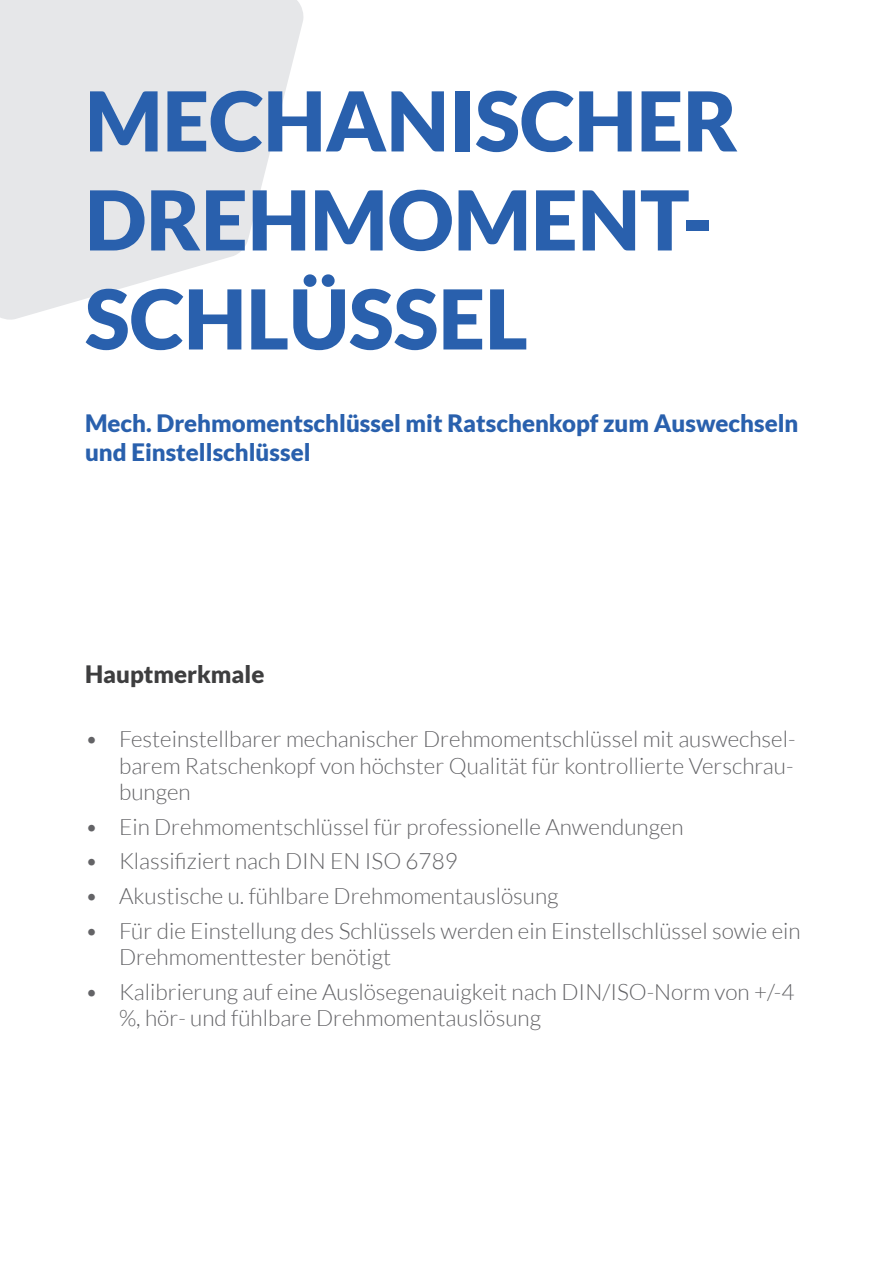
<style>
.page{position:relative;width:893px;height:1263px;background:#fff}
.page>*{position:absolute;margin:0;border:0;box-sizing:border-box;transform-origin:0 0}
.t1{font:900 82.5px/99px "Lato";color:#2960ad}
.t2{font:900 24px/28.8px "Lato";color:#2960ad}
.t3{font:900 24px "Lato";color:#3e3e3f}
.t4{font:300 22.5px/26.2px "Lato";color:#636366}
</style>
<div class="page">
<svg style="left:0;top:0;width:304px;height:320px;fill:#e6e7e9"></svg>
<h1 class="t1" style="left:85px;top:70px;width:654px">MECHANISCHER<br>DREHMOMENT-<br>SCHLÜSSEL</h1>
<p class="t2" style="left:85px;top:408px;width:715px">Mech. Drehmomentschlüssel mit Ratschenkopf zum Auswechseln und Einstellschlüssel</p>
<p class="t3" style="left:85px;top:660px;width:181px">Hauptmerkmale</p>
<p class="t4" style="left:119px;top:726px;width:678px;text-align:justify;text-indent:-34px">• Festeinstellbarer mechanischer Drehmomentschlüssel mit auswechsel&shy;barem Ratschenkopf von höchster Qualität für kontrollierte Verschrau&shy;bungen</p>
<p class="t4" style="left:85px;top:813px;width:600px">• Ein Drehmomentschlüssel für professionelle Anwendungen</p>
<p class="t4" style="left:85px;top:848px;width:374px">• Klassifiziert nach DIN EN ISO 6789</p>
<p class="t4" style="left:85px;top:883px;width:475px">• Akustische u. fühlbare Drehmomentauslösung</p>
<p class="t4" style="left:119px;top:918px;width:683px;text-indent:-34px">• Für die Einstellung des Schlüssels werden ein Einstellschlüssel sowie ein<br>Drehmomenttester benötigt</p>
<p class="t4" style="left:119px;top:979px;width:677px;text-indent:-34px">• Kalibrierung auf eine Auslösegenauigkeit nach DIN/ISO-Norm von +/-4 %, hör- und fühlbare Drehmomentauslösung</p>
</div>
